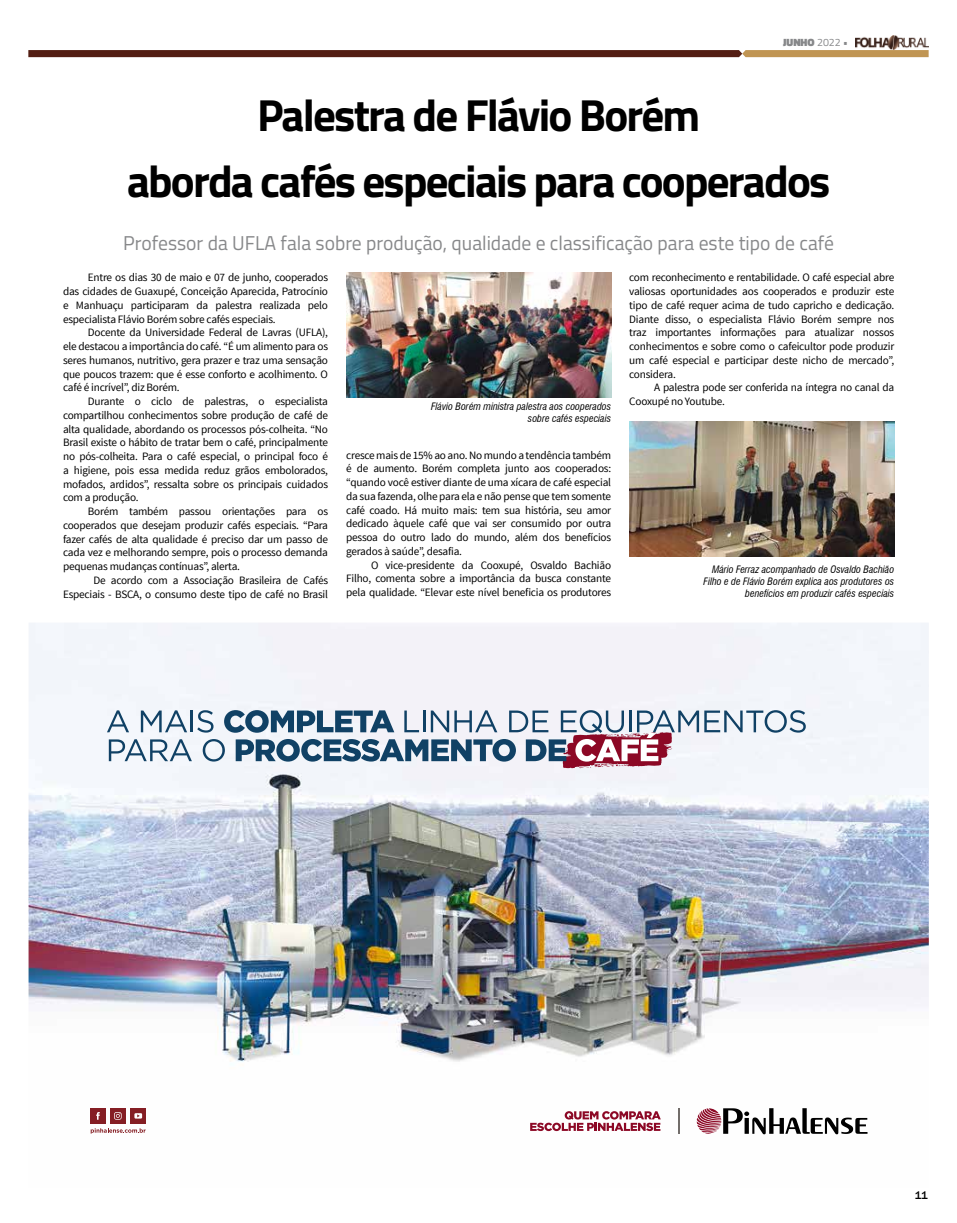
<style>
.page{position:relative;width:957px;height:1223px;background:#fff}
.page>*{position:absolute;margin:0;border:0;box-sizing:border-box;transform-origin:0 0}
.t1{font:700 45px/66.2px "Titillium Web";letter-spacing:-.04em;color:#000;text-align:center}
.t2{font:20px "Titillium Web";color:#87888a}
.t3{font:11.25px/13.8px "Source Sans Pro";letter-spacing:-.02em;color:#000;text-align:justify}
.t4{font:500 11.25px "Franklin Gothic";color:#000}
.t5{font:900 10.62px "Titillium Web";color:#87888a}
.t6{font:italic condensed 10px/12px "Swiss 721 BT";color:#000;text-align:right}
.s1{font-weight:400}
.s2{font-weight:700}
</style>
<div class="page">
<svg style="left:28px;top:50px;width:900px;height:7px;background:#6b3923"></svg>
<img style="left:855px;top:35px;width:73px;height:14px">
<img style="left:29px;top:623px;width:900px;height:512px">
<svg style="left:697px;top:1108px;width:170px;height:26px"></svg>
<svg style="left:678px;top:1108px;width:1px;height:25px"></svg>
<svg style="left:530px;top:1111px;width:131px;height:20px"></svg>
<svg style="left:107px;top:710px;width:699px;height:58px"></svg>
<div style="left:131px;top:1108px;width:15px;height:15px;background:#851e24"></div>
<div style="left:110px;top:1108px;width:16px;height:15px;background:#851e24"></div>
<div style="left:90px;top:1108px;width:16px;height:15px;background:#851e24"></div>
<svg style="left:96px;top:1112px;width:4px;height:7px"></svg>
<svg style="left:114px;top:1112px;width:8px;height:7px"></svg>
<svg style="left:134px;top:1113px;width:8px;height:5px"></svg>
<svg style="left:91px;top:1128px;width:55px;height:5px"></svg>
<img style="left:346px;top:273px;width:265px;height:124px">
<img style="left:629px;top:422px;width:265px;height:134px">
<p class="t5" style="left:783px;top:35px;width:66px">JUNHO <span class="s1">2022</span> <span class="s2">•</span></p>
<h1 class="t1" style="left:127px;top:80px;width:705px">Palestra de Flávio Borém<br>aborda cafés especiais para cooperados</h1>
<h2 class="t2" style="left:123px;top:228px;width:712px">Professor da UFLA fala sobre produção, qualidade e classificação para este tipo de café</h2>
<p class="t3" style="left:63px;top:271px;width:266px;text-indent:25px">Entre os dias 30 de maio e 07 de junho, cooperados das cidades de Guaxupé, Conceição Aparecida, Patrocínio e Manhuaçu participaram da palestra realizada pelo especialista Flávio Borém sobre cafés especiais.</p>
<p class="t3" style="left:63px;top:326px;width:266px;text-indent:25px">Docente da Universidade Federal de Lavras (UFLA), ele destacou a importância do café. “É um alimento para os seres humanos, nutritivo, gera prazer e traz uma sensação que poucos trazem: que é esse conforto e acolhimento. O café é incrível”, diz Borém.</p>
<p class="t3" style="left:63px;top:395px;width:266px;text-indent:25px">Durante o ciclo de palestras, o especialista compartilhou conhecimentos sobre produção de café de alta qualidade, abordando os processos pós-colheita. “No Brasil existe o hábito de tratar bem o café, principalmente no pós-colheita. Para o café especial, o principal foco é a higiene, pois essa medida reduz grãos embolorados, mofados, ardidos”, ressalta sobre os principais cuidados com a produção.</p>
<p class="t3" style="left:63px;top:505px;width:266px;text-indent:25px">Borém também passou orientações para os cooperados que desejam produzir cafés especiais. “Para fazer cafés de alta qualidade é preciso dar um passo de cada vez e melhorando sempre, pois o processo demanda pequenas mudanças contínuas”, alerta.</p>
<p class="t3" style="left:63px;top:573px;width:266px;text-align:right">De acordo com a Associação Brasileira de Cafés<br>Especiais - BSCA, o consumo deste tipo de café no Brasil</p>
<p class="t3" style="left:629px;top:271px;width:266px">com reconhecimento e rentabilidade. O café especial abre valiosas oportunidades aos cooperados e produzir este tipo de café requer acima de tudo capricho e dedicação.<br>Diante disso, o especialista Flávio Borém sempre nos traz importantes informações para atualizar nossos conhecimentos e sobre como o cafeicultor pode produzir um café especial e participar deste nicho de mercado”, considera.</p>
<p class="t3" style="left:629px;top:381px;width:266px;text-indent:25px">A palestra pode ser conferida na íntegra no canal da<br>Cooxupé no Youtube.</p>
<p class="t6" style="left:431px;top:400px;width:181px">Flávio Borém ministra palestra aos cooperados sobre cafés especiais</p>
<p class="t3" style="left:346px;top:448px;width:266px">cresce mais de 15% ao ano. No mundo a tendência também é de aumento. Borém completa junto aos cooperados: “quando você estiver diante de uma xícara de café especial da sua fazenda, olhe para ela e não pense que tem somente café coado. Há muito mais: tem sua história, seu amor dedicado àquele café que vai ser consumido por outra pessoa do outro lado do mundo, além dos benefícios gerados à saúde”, desafia.</p>
<p class="t3" style="left:346px;top:558px;width:266px;text-indent:25px">O vice-presidente da Cooxupé, Osvaldo Bachião Filho, comenta sobre a importância da busca constante pela qualidade. “Elevar este nível beneficia os produtores</p>
<p class="t6" style="left:703px;top:563px;width:192px">Mário Ferraz acompanhado de Osvaldo Bachião<br>Filho e de Flávio Borém explica aos produtores os benefícios em produzir cafés especiais</p>
<p class="t4" style="left:914px;top:1188px;width:15px">11</p>
</div>
